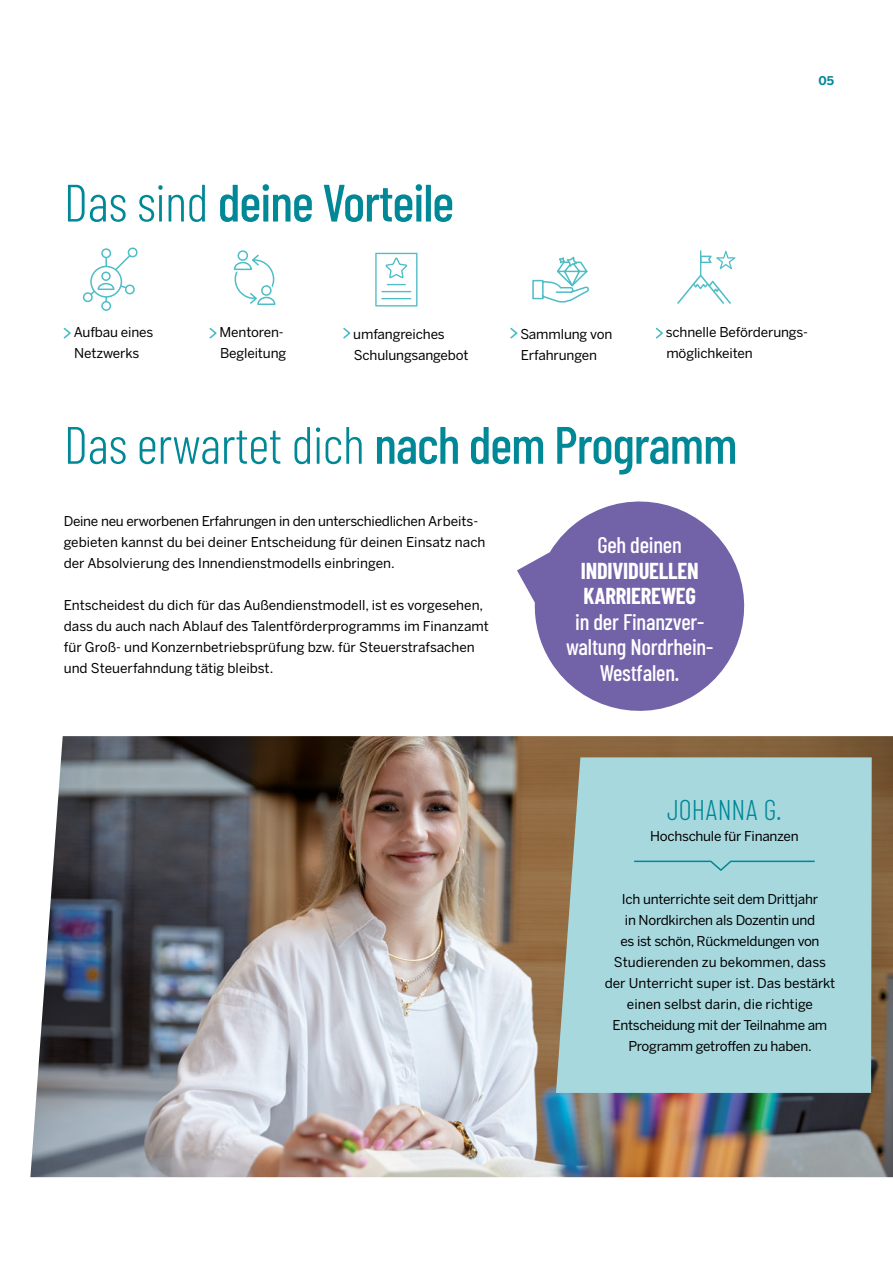
<style>
.page{position:relative;width:893px;height:1263px;background:#fff}
.page>*{position:absolute;margin:0;border:0;box-sizing:border-box;transform-origin:0 0}
.t1{font:300 52.5px "Barlow Condensed";letter-spacing:-.01em;color:#008897}
.t2{font:500 52.5px "Barlow Condensed";letter-spacing:-.02em;color:#008897}
.t3{font:300 28.5px "Barlow Condensed";color:#008897}
.t4{font:500 22.5px/25.5px "Barlow Condensed";letter-spacing:-.01em;color:#fff;text-align:center}
.t5{font:700 22.5px/25.5px "Barlow Condensed";letter-spacing:-.01em;color:#fff}
.t6{font:13.5px/21px "Benton Sans";letter-spacing:-.01em;color:#000}
.t7{font:700 12px "Benton Sans";color:#008897}
.s1{font-weight:300}
.s2{font-weight:500}
</style>
<div class="page">
<img style="left:30px;top:736px;width:863px;height:441px">
<svg style="left:63px;top:327px;width:8px;height:12px"></svg>
<svg style="left:209px;top:327px;width:8px;height:12px"></svg>
<svg style="left:343px;top:327px;width:8px;height:12px"></svg>
<svg style="left:510px;top:327px;width:8px;height:12px"></svg>
<svg style="left:655px;top:327px;width:8px;height:12px"></svg>
<div style="left:556px;top:757px;width:316px;height:336px;background:#a7d8de"></div>
<svg style="left:517px;top:501px;width:228px;height:210px;fill:#7263a9"></svg>
<svg style="left:633px;top:860px;width:183px;height:12px;background:#91cdd4"></svg>
<div style="left:101px;top:301px;width:10px;height:10px;border:2px solid #4dbdc6;border-radius:50%"></div>
<svg style="left:82px;top:247px;width:56px;height:55px"></svg>
<div style="left:102px;top:272px;width:8px;height:8px;background:#fff;border-radius:50%"></div>
<div style="left:101px;top:271px;width:10px;height:10px;border:2px solid #4dbdc6;border-radius:50%"></div>
<div style="left:238px;top:250px;width:10px;height:11px;border:2px solid #4dbdc6;border-radius:50%"></div>
<svg style="left:233px;top:253px;width:43px;height:52px"></svg>
<svg style="left:532px;top:256px;width:57px;height:47px"></svg>
<svg style="left:677px;top:250px;width:58px;height:54px"></svg>
<svg style="left:375px;top:253px;width:42px;height:53px"></svg>
<hr style="left:381px;top:291px;width:30px;height:1px;background:#4dbdc6">
<hr style="left:381px;top:298px;width:30px;height:1px;background:#4dbdc6">
<h1 class="t2" style="left:64px;top:170px;width:392px"><span class="s1">Das sind</span> deine Vorteile</h1>
<p class="t7" style="left:819px;top:74px;width:17px">05</p>
<p class="t6" style="left:74px;top:321px;width:81px">Aufbau eines<br>Netzwerks</p>
<p class="t6" style="left:219px;top:321px;width:68px">Mentoren-<br>Begleitung</p>
<p class="t6" style="left:353px;top:323px;width:117px">umfangreiches<br>Schulungsangebot</p>
<p class="t6" style="left:520px;top:323px;width:94px">Sammlung von<br>Erfahrungen</p>
<p class="t6" style="left:666px;top:321px;width:144px">schnelle Beförderungs&shy;möglichkeiten</p>
<h1 class="t1" style="left:64px;top:412px;width:675px">Das erwartet dich <span class="s2">nach dem Programm</span></h1>
<p class="t6" style="left:64px;top:510px;width:423px">Deine neu erworbenen Erfahrungen in den unterschiedlichen Arbeits&shy;gebieten kannst du bei deiner Entscheidung für deinen Einsatz nach der Absolvierung des Innendienstmodells einbringen.</p>
<p class="t6" style="left:64px;top:594px;width:427px">Entscheidest du dich für das Außendienstmodell, ist es vorgesehen, dass du auch nach Ablauf des Talentförderprogramms im Finanzamt für Groß- und Konzernbetriebsprüfung bzw. für Steuerstrafsachen und Steuerfahndung tätig bleibst.</p>
<h3 class="t4" style="left:598px;top:532px;width:86px">Geh deinen</h3>
<h3 class="t5" style="left:581px;top:557px;width:119px">INDIVIDUELLEN<br>KARRIEREWEG</h3>
<h3 class="t4" style="left:566px;top:608px;width:149px">in der Finanzver&shy;waltung Nordrhein-<br>Westfalen.</h3>
<h2 class="t3" style="left:667px;top:792px;width:116px">JOHANNA G.</h2>
<p class="t6" style="left:650px;top:825px;width:150px">Hochschule für Finanzen</p>
<p class="t6" style="left:605px;top:888px;width:232px;text-align:center">Ich unterrichte seit dem Drittjahr<br>in Nordkirchen als Dozentin und<br>es ist schön, Rückmeldungen von Studierenden zu bekommen, dass der Unterricht super ist. Das bestärkt einen selbst darin, die richtige Entscheidung mit der Teilnahme am Programm getroffen zu haben.</p>
</div>
